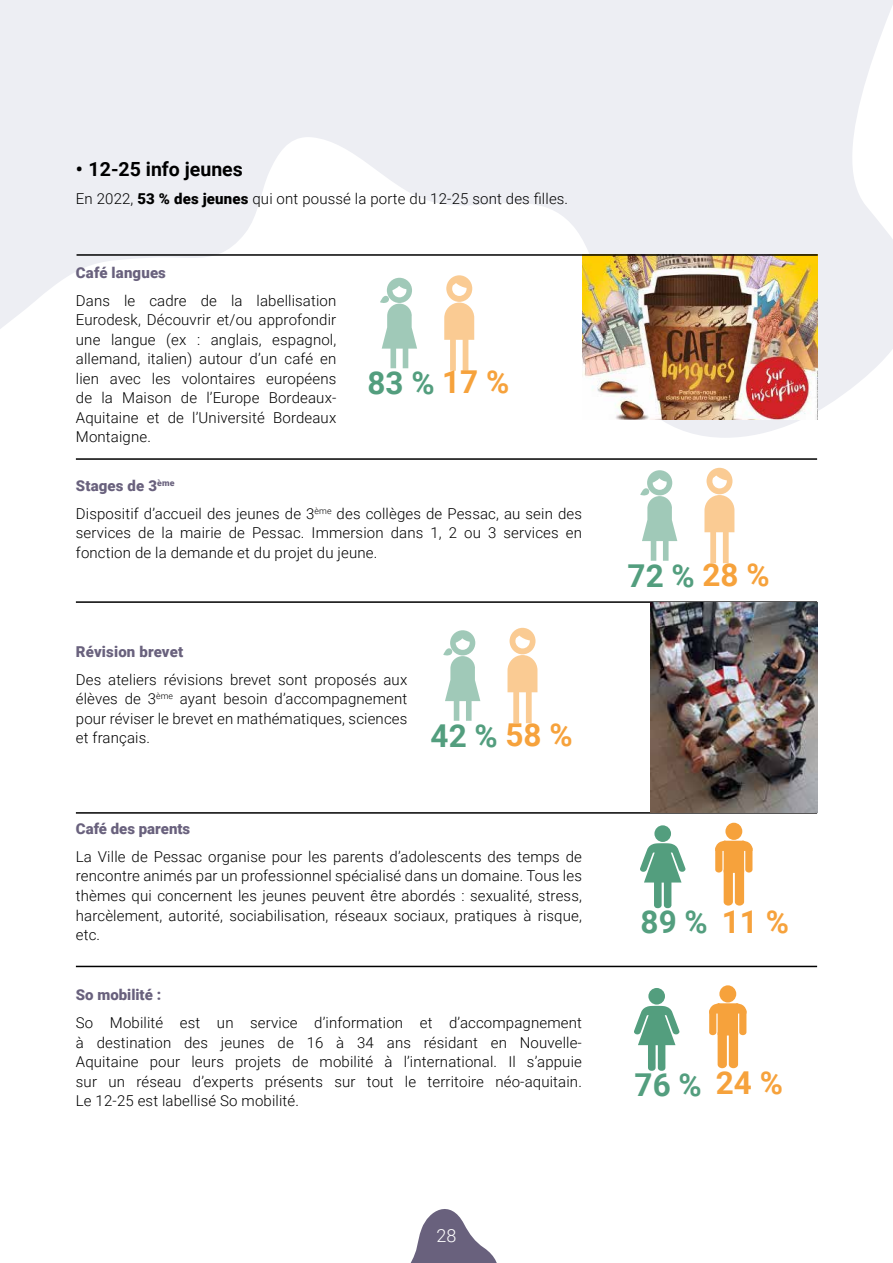
<style>
.page{position:relative;width:893px;height:1263px;background:#fff}
.page>*{position:absolute;margin:0;border:0;box-sizing:border-box;transform-origin:0 0}
.t1{font:700 31.5px "Roboto";color:#539e7e}
.t2{font:700 19.5px "Roboto";color:#000}
.t3{font:300 18px "Roboto";color:#fff}
.t4{font:300 15px/19.5px "Roboto";letter-spacing:.01em;color:#000;text-align:justify}
.t5{font:900 15px "Roboto";color:#69617d}
.s1{font-weight:900}
.s2{color:#f6a23c}
.s3{font-weight:900;color:#69617d}
</style>
<div class="page">
<svg style="left:410px;top:1209px;width:87px;height:54px"></svg>
<svg style="left:0;top:0;width:893px;height:468px;fill:#edeef3"></svg>
<img style="left:582px;top:256px;width:235px;height:164px">
<hr style="left:76px;top:458px;width:741px;height:2px;background:#000">
<svg style="left:444px;top:275px;width:30px;height:96px"></svg>
<svg style="left:380px;top:278px;width:37px;height:90px"></svg>
<svg style="left:704px;top:468px;width:30px;height:95px"></svg>
<svg style="left:640px;top:470px;width:37px;height:91px"></svg>
<svg style="left:507px;top:628px;width:31px;height:95px"></svg>
<svg style="left:443px;top:630px;width:37px;height:91px"></svg>
<svg style="left:640px;top:843px;width:45px;height:66px"></svg>
<div style="left:654px;top:825px;width:17px;height:17px;background:#539e7e;border-radius:50%"></div>
<div style="left:725px;top:823px;width:17px;height:17px;background:#f6a23c;border-radius:50%"></div>
<div style="left:724px;top:841px;width:20px;height:32px;background:#f6a23c"></div>
<div style="left:724px;top:867px;width:9px;height:38px;background:#f6a23c;border-radius:4px"></div>
<div style="left:735px;top:867px;width:9px;height:38px;background:#f6a23c;border-radius:4px"></div>
<div style="left:715px;top:846px;width:7px;height:26px;background:#f6a23c;border-radius:3px"></div>
<svg style="left:715px;top:840px;width:10px;height:11px"></svg>
<div style="left:745px;top:846px;width:7px;height:26px;background:#f6a23c;border-radius:3px"></div>
<svg style="left:742px;top:840px;width:10px;height:11px"></svg>
<svg style="left:634px;top:1006px;width:45px;height:65px"></svg>
<div style="left:648px;top:988px;width:17px;height:16px;background:#539e7e;border-radius:50%"></div>
<div style="left:719px;top:985px;width:17px;height:17px;background:#f6a23c;border-radius:50%"></div>
<div style="left:718px;top:1003px;width:20px;height:32px;background:#f6a23c"></div>
<div style="left:718px;top:1029px;width:9px;height:39px;background:#f6a23c;border-radius:4px"></div>
<div style="left:729px;top:1029px;width:9px;height:39px;background:#f6a23c;border-radius:4px"></div>
<div style="left:709px;top:1009px;width:7px;height:26px;background:#f6a23c;border-radius:3px"></div>
<svg style="left:709px;top:1003px;width:10px;height:10px"></svg>
<div style="left:739px;top:1009px;width:7px;height:26px;background:#f6a23c;border-radius:3px"></div>
<svg style="left:736px;top:1003px;width:10px;height:10px"></svg>
<hr style="left:76px;top:601px;width:741px;height:2px;background:#000">
<hr style="left:76px;top:812px;width:741px;height:2px;background:#000">
<hr style="left:76px;top:966px;width:741px;height:1px;background:#000">
<hr style="left:77px;top:254px;width:741px;height:2px;background:#000">
<img style="left:651px;top:602px;width:166px;height:211px">
<h2 class="t2" style="left:76px;top:155px;width:168px">• 12-25 info jeunes</h2>
<p class="t4" style="left:76px;top:188px;width:494px">En 2022, <span class="s1">53 % des jeunes</span> qui ont poussé la porte du 12-25 sont des filles.</p>
<p class="t5" style="left:76px;top:262px;width:92px">Café langues</p>
<p class="t4" style="left:76px;top:290px;width:262px">Dans le cadre de la labellisation Eurodesk, Découvrir et/ou approfondir une langue (ex : anglais, espagnol, allemand, italien) autour d’un café en lien avec les volontaires européens de la Maison de l’Europe Bordeaux-Aquitaine et de l’Université Bordeaux Montaigne.</p>
<h1 class="t1" style="left:367px;top:361px;width:144px">83 % <span class="s2">17 %</span></h1>
<p class="t4" style="left:76px;top:471px;width:508px;line-height:28px"><span class="s3">Stages de 3</span><sup>ème<br></sup>Dispositif d’accueil des jeunes de 3<sup>ème</sup> des collèges de Pessac, au sein des</p>
<p class="t4" style="left:76px;top:522px;width:508px">services de la mairie de Pessac. Immersion dans 1, 2 ou 3 services en fonction de la demande et du projet du jeune.</p>
<p class="t5" style="left:76px;top:641px;width:109px">Révision brevet</p>
<p class="t4" style="left:76px;top:669px;width:333px">Des ateliers révisions brevet sont proposés aux élèves de 3<sup>ème</sup> ayant besoin d’accompagnement pour réviser le brevet en mathématiques, sciences et français.</p>
<h1 class="t1" style="left:431px;top:713px;width:144px">42 % <span class="s2">58 %</span></h1>
<p class="t5" style="left:76px;top:818px;width:116px">Café des parents</p>
<p class="t4" style="left:76px;top:846px;width:508px">La Ville de Pessac organise pour les parents d’adolescents des temps de rencontre animés par un professionnel spécialisé dans un domaine. Tous les thèmes qui concernent les jeunes peuvent être abordés : sexualité, stress, harcèlement, autorité, sociabilisation, réseaux sociaux, pratiques à risque, etc.</p>
<p class="t5" style="left:76px;top:984px;width:87px">So mobilité :</p>
<p class="t4" style="left:76px;top:1013px;width:508px">So Mobilité est un service d’information et d’accompagnement à destination des jeunes de 16 à 34 ans résidant en Nouvelle-Aquitaine pour leurs projets de mobilité à l’international. Il s’appuie sur un réseau d’experts présents sur tout le territoire néo-aquitain.<br>Le 12-25 est labellisé So mobilité.</p>
<h1 class="t1" style="left:628px;top:553px;width:144px">72 % <span class="s2">28 %</span></h1>
<h1 class="t1" style="left:641px;top:900px;width:150px">89 % <span class="s2">11 %</span></h1>
<h1 class="t1" style="left:635px;top:1062px;width:150px">76 % <span class="s2">24 %</span></h1>
<p class="t3" style="left:436px;top:1223px;width:21px">28</p>
</div>
